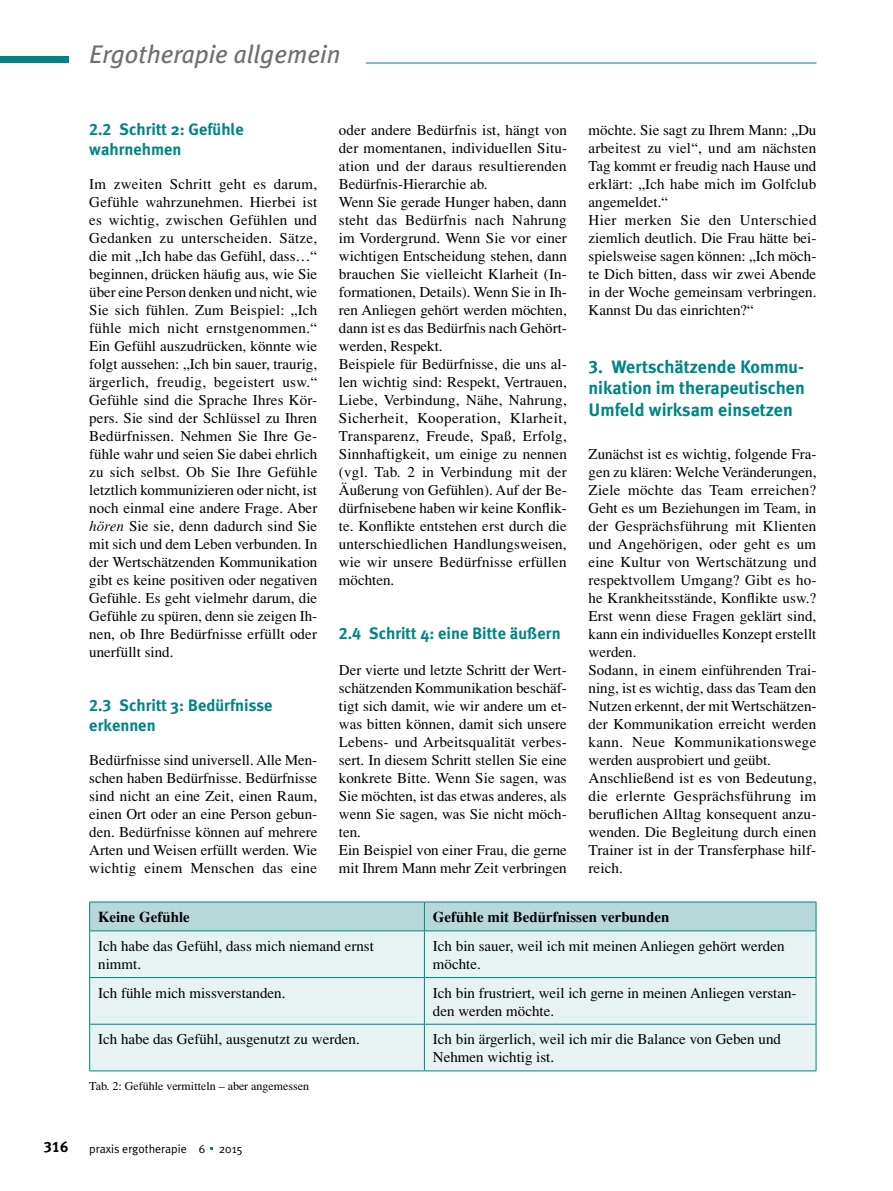
<style>
.page{position:relative;width:893px;height:1191px;background:#fff}
.page>*{position:absolute;margin:0;border:0;box-sizing:border-box;transform-origin:0 0}
.t1{font:italic 25.5px "Meta Plus";color:#6f6f6f}
.t2{font:700 18px/21.6px "Meta Plus";color:#008584;text-align:justify}
.t3{font:700 16.5px/19.8px "Meta Plus";color:#008584}
.t4{font:15px/18px "Times";color:#000}
.t5{font:700 15px "Times";color:#000}
.t6{font:15px "Meta Plus Bold Caps";color:#000}
.t7{font:12px "Times";color:#000}
.t8{font:12px "Meta Plus Normal";color:#000}
.s1{font-family:"Meta Plus Bold Caps";font-weight:400}
.s2{font-style:italic}
</style>
<div class="page">
<hr style="left:366px;top:63px;width:450px;height:1px;background:#008584">
<div style="left:0;top:57px;width:68px;height:6px;background:#008584"></div>
<div style="left:90px;top:931px;width:726px;height:139px;background:#e7f2f3"></div>
<hr style="left:89px;top:901px;width:335px;height:1px;background:#008584">
<hr style="left:424px;top:901px;width:392px;height:1px;background:#008584">
<div style="left:89px;top:902px;width:728px;height:29px;background:#b6d8d9"></div>
<hr style="left:89px;top:930px;width:335px;height:1px;background:#008584">
<hr style="left:89px;top:931px;width:1px;height:46px;background:#008584">
<hr style="left:424px;top:930px;width:392px;height:1px;background:#008584">
<hr style="left:424px;top:931px;width:1px;height:46px;background:#008584">
<hr style="left:816px;top:931px;width:1px;height:46px;background:#008584">
<hr style="left:89px;top:977px;width:335px;height:1px;background:#008584">
<hr style="left:89px;top:978px;width:1px;height:45px;background:#008584">
<hr style="left:424px;top:977px;width:392px;height:1px;background:#008584">
<hr style="left:424px;top:978px;width:1px;height:45px;background:#008584">
<hr style="left:816px;top:978px;width:1px;height:45px;background:#008584">
<hr style="left:89px;top:1023px;width:335px;height:1px;background:#008584">
<hr style="left:89px;top:1024px;width:1px;height:46px;background:#008584">
<hr style="left:424px;top:1023px;width:392px;height:1px;background:#008584">
<hr style="left:424px;top:1024px;width:1px;height:46px;background:#008584">
<hr style="left:816px;top:1024px;width:1px;height:46px;background:#008584">
<hr style="left:89px;top:1070px;width:335px;height:1px;background:#008584">
<hr style="left:424px;top:1070px;width:392px;height:1px;background:#008584">
<h1 class="t1" style="left:89px;top:39px;width:253px">Ergotherapie allgemein</h1>
<p class="t3" style="left:89px;top:119px;width:156px"><span class="s1">2.2</span> Schritt 2: Gefühle wahrnehmen</p>
<p class="t4" style="left:89px;top:175px;width:230px;text-align:justify">Im zweiten Schritt geht es darum, Gefühle wahrzunehmen. Hierbei ist es wichtig, zwischen Gefühlen und Gedanken zu unterscheiden. Sätze, die mit „Ich habe das Gefühl, dass…“ beginnen, drücken häufig aus, wie Sie über eine Person denken und nicht, wie Sie sich fühlen. Zum Beispiel: „Ich fühle mich nicht ernstgenommen.“ Ein Gefühl auszudrücken, könnte wie folgt aussehen: „Ich bin sauer, traurig, ärgerlich, freudig, begeistert usw.“ Gefühle sind die Sprache Ihres Kör&shy;pers. Sie sind der Schlüssel zu Ihren Bedürfnissen. Nehmen Sie Ihre Ge&shy;fühle wahr und seien Sie dabei ehrlich zu sich selbst. Ob Sie Ihre Gefühle letztlich kommunizieren oder nicht, ist noch einmal eine andere Frage. Aber <span class="s2">hören</span> Sie sie, denn dadurch sind Sie mit sich und dem Leben verbunden. In der Wertschätzenden Kommunikation gibt es keine positiven oder negativen Gefühle. Es geht vielmehr darum, die Gefühle zu spüren, denn sie zeigen Ih&shy;nen, ob Ihre Bedürfnisse erfüllt oder unerfüllt sind.</p>
<p class="t3" style="left:89px;top:695px;width:185px"><span class="s1">2.3</span> Schritt 3: Bedürfnisse erkennen</p>
<p class="t4" style="left:89px;top:751px;width:230px;text-align:justify">Bedürfnisse sind universell. Alle Men&shy;schen haben Bedürfnisse. Bedürfnisse sind nicht an eine Zeit, einen Raum, einen Ort oder an eine Person gebun&shy;den. Bedürfnisse können auf mehrere Arten und Weisen erfüllt werden. Wie wichtig einem Menschen das eine</p>
<p class="t4" style="left:339px;top:121px;width:230px">oder andere Bedürfnis ist, hängt von der momentanen, individuellen Situ&shy;ation und der daraus resultierenden Bedürfnis-Hierarchie ab.<br>Wenn Sie gerade Hunger haben, dann steht das Bedürfnis nach Nahrung im Vordergrund. Wenn Sie vor einer wichtigen Entscheidung stehen, dann brauchen Sie vielleicht Klarheit (In&shy;formationen, Details). Wenn Sie in Ih&shy;ren Anliegen gehört werden möchten, dann ist es das Bedürfnis nach Gehört&shy;werden, Respekt.<br>Beispiele für Bedürfnisse, die uns al&shy;len wichtig sind: Respekt, Vertrauen, Liebe, Verbindung, Nähe, Nahrung, Sicherheit, Kooperation, Klarheit, Transparenz, Freude, Spaß, Erfolg, Sinnhaftigkeit, um einige zu nennen (vgl. Tab. 2 in Verbindung mit der Äußerung von Gefühlen). Auf der Be&shy;dürfnisebene haben wir keine Konflik&shy;te. Konflikte entstehen erst durch die unterschiedlichen Handlungsweisen, wie wir unsere Bedürfnisse erfüllen möchten.</p>
<p class="t3" style="left:339px;top:623px;width:223px"><span class="s1">2.4</span> Schritt 4: eine Bitte äußern</p>
<p class="t4" style="left:339px;top:661px;width:229px">Der vierte und letzte Schritt der Wert&shy;schätzenden Kommunikation beschäf&shy;tigt sich damit, wie wir andere um et&shy;was bitten können, damit sich unsere Lebens- und Arbeitsqualität verbes&shy;sert. In diesem Schritt stellen Sie eine konkrete Bitte. Wenn Sie sagen, was Sie möchten, ist das etwas anderes, als wenn Sie sagen, was Sie nicht möch&shy;ten.<br>Ein Beispiel von einer Frau, die gerne mit Ihrem Mann mehr Zeit verbringen</p>
<p class="t4" style="left:588px;top:121px;width:229px">möchte. Sie sagt zu Ihrem Mann: „Du arbeitest zu viel“, und am nächsten<br>Tag kommt er freudig nach Hause und erklärt: „Ich habe mich im Golfclub angemeldet.“<br>Hier merken Sie den Unterschied ziemlich deutlich. Die Frau hätte bei&shy;spielsweise sagen können: „Ich möch&shy;te Dich bitten, dass wir zwei Abende in der Woche gemeinsam verbringen.<br>Kannst Du das einrichten?“</p>
<p class="t2" style="left:588px;top:355px;width:218px"><span class="s1">3.</span> Wertschätzende Kommu&shy;nikation im therapeutischen Umfeld wirksam einsetzen</p>
<p class="t4" style="left:588px;top:445px;width:230px">Zunächst ist es wichtig, folgende Fra&shy;gen zu klären: Welche Veränderungen, Ziele möchte das Team erreichen?<br>Geht es um Beziehungen im Team, in der Gesprächsführung mit Klienten und Angehörigen, oder geht es um eine Kultur von Wertschätzung und respektvollem Umgang? Gibt es ho&shy;he Krankheitsstände, Konflikte usw.?<br>Erst wenn diese Fragen geklärt sind, kann ein individuelles Konzept erstellt werden.<br>Sodann, in einem einführenden Trai&shy;ning, ist es wichtig, dass das Team den Nutzen erkennt, der mit Wertschätzen&shy;der Kommunikation erreicht werden kann. Neue Kommunikationswege werden ausprobiert und geübt.<br>Anschließend ist es von Bedeutung, die erlernte Gesprächsführung im beruflichen Alltag konsequent anzu&shy;wenden. Die Begleitung durch einen Trainer ist in der Transferphase hilf&shy;reich.</p>
<p class="t5" style="left:98px;top:908px;width:93px">Keine Gefühle</p>
<p class="t5" style="left:433px;top:908px;width:238px">Gefühle mit Bedürfnissen verbunden</p>
<p class="t4" style="left:98px;top:937px;width:277px">Ich habe das Gefühl, dass mich niemand ernst nimmt.</p>
<p class="t4" style="left:433px;top:937px;width:353px">Ich bin sauer, weil ich mit meinen Anliegen gehört werden möchte.</p>
<p class="t4" style="left:98px;top:983px;width:189px">Ich fühle mich missverstanden.</p>
<p class="t4" style="left:433px;top:983px;width:365px">Ich bin frustriert, weil ich gerne in meinen Anliegen verstan&shy;den werden möchte.</p>
<p class="t4" style="left:98px;top:1030px;width:263px">Ich habe das Gefühl, ausgenutzt zu werden.</p>
<p class="t4" style="left:433px;top:1030px;width:350px">Ich bin ärgerlich, weil ich mir die Balance von Geben und<br>Nehmen wichtig ist.</p>
<p class="t7" style="left:89px;top:1079px;width:221px">Tab. 2: Gefühle vermitteln – aber angemessen</p>
<p class="t6" style="left:44px;top:1138px;width:26px">316</p>
<p class="t8" style="left:89px;top:1141px;width:155px">praxis ergotherapie 6 2015</p>
</div>
